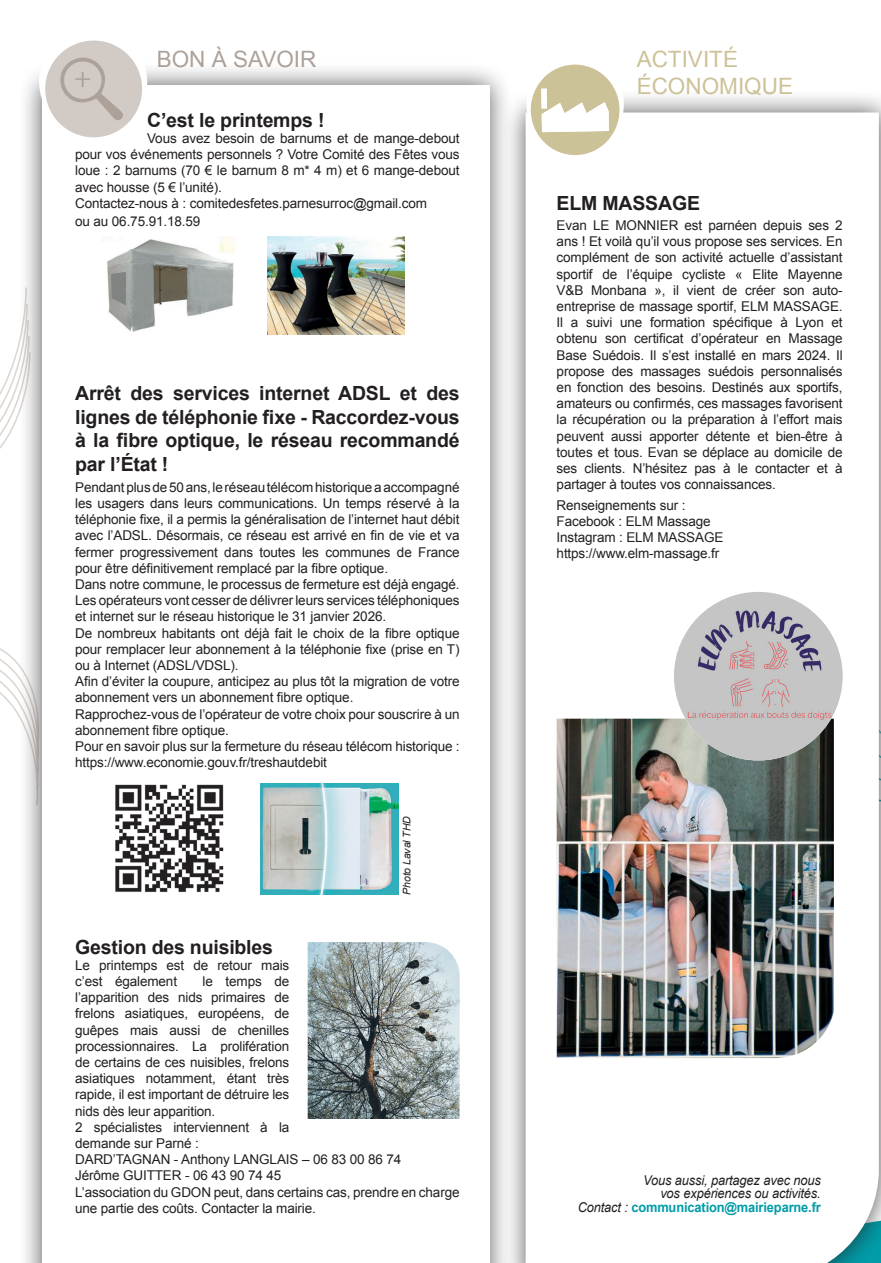
<style>
.page{position:relative;width:881px;height:1263px;background:#fff}
.page>*{position:absolute;margin:0;border:0;box-sizing:border-box;transform-origin:0 0}
.t1{font:30.9px "Minion Pro";color:#ada29a}
.t2{font:22.5px/27px "Arial";color:#ccc298}
.t3{font:22.5px "Arial";color:#ada29a}
.t4{font:700 19.5px/23.5px "Arial";letter-spacing:-.01em;color:#231f20;text-align:justify}
.t5{font:13.5px/16.2px "Arial";letter-spacing:-.01em;color:#231f20}
.t6{font:italic 13.5px/13.5px "Arial";letter-spacing:-.01em;color:#231f20;text-align:right;scale:.95 1}
.t7{font:italic 10.5px "Arial";letter-spacing:-.01em;color:#231f20}
.s1{font-weight:700;font-style:normal;color:#009ca7}
</style>
<div class="page">
<svg style="left:0;top:345px;width:18px;height:370px"></svg>
<div style="left:18px;top:62px;width:495px;height:1201px;background:#231f20;opacity:.75"></div>
<div style="left:42px;top:85px;width:447px;height:1178px;background:#fff"></div>
<div style="left:39px;top:28px;width:108px;height:108px;background:#fff;border-radius:50%"></div>
<div style="left:45px;top:41px;width:97px;height:96px;background:#d1cac5;border-radius:50%"></div>
<svg style="left:58px;top:55px;width:65px;height:65px"></svg>
<img style="left:260px;top:783px;width:138px;height:112px">
<img style="left:307px;top:942px;width:152px;height:177px">
<img style="left:101px;top:236px;width:134px;height:96px">
<img style="left:267px;top:236px;width:137px;height:99px">
<img style="left:115px;top:784px;width:109px;height:108px">
<div style="left:501px;top:89px;width:379px;height:1174px;background:#231f20;opacity:.75"></div>
<svg style="left:525px;top:112px;width:353px;height:1151px"></svg>
<img style="left:556px;top:719px;width:277px;height:339px">
<img style="left:673px;top:592px;width:169px;height:168px;border-radius:84px">
<svg style="left:525px;top:64px;width:99px;height:91px"></svg>
<h1 class="t1" style="left:74px;top:56px;width:19px">+</h1>
<h2 class="t3" style="left:157px;top:45px;width:161px">BON À SAVOIR</h2>
<h3 class="t4" style="left:147px;top:109px;width:179px">C’est le printemps !</h3>
<p class="t5" style="left:75px;top:130px;width:386px;text-indent:72px">Vous avez besoin de barnums et de mange-debout pour vos événements personnels ? Votre Comité des Fêtes vous loue : 2 barnums (70 € le barnum 8 m* 4 m) et 6 mange-debout avec housse (5 € l’unité).<br>Contactez-nous à : comitedesfetes.parnesurroc@gmail.com</p>
<p class="t5" style="left:75px;top:214px;width:127px">ou au 06.75.91.18.59</p>
<h3 class="t4" style="left:75px;top:382px;width:386px">Arrêt des services internet ADSL et des lignes de téléphonie fixe - Raccordez-vous à la fibre optique, le réseau recommandé par l’État !</h3>
<p class="t5" style="left:75px;top:479px;width:386px">Pendant plus de 50 ans, le réseau télécom historique a accompagné les usagers dans leurs communications. Un temps réservé à la téléphonie fixe, il a permis la généralisation de l’internet haut débit avec l’ADSL. Désormais, ce réseau est arrivé en fin de vie et va fermer progressivement dans toutes les communes de France pour être définitivement remplacé par la fibre optique.<br>Dans notre commune, le processus de fermeture est déjà engagé.<br>Les opérateurs vont cesser de délivrer leurs services téléphoniques et internet sur le réseau historique le 31 janvier 2026.<br>De nombreux habitants ont déjà fait le choix de la fibre optique pour remplacer leur abonnement à la téléphonie fixe (prise en T) ou à Internet (ADSL/VDSL).<br>Afin d’éviter la coupure, anticipez au plus tôt la migration de votre abonnement vers un abonnement fibre optique.<br>Rapprochez-vous de l’opérateur de votre choix pour souscrire à un abonnement fibre optique.<br>Pour en savoir plus sur la fermeture du réseau télécom historique : https://www.economie.gouv.fr/treshautdebit</p>
<p class="t7" style="left:400px;top:895px;width:80px;rotate:-90deg">Photo Laval THD</p>
<h3 class="t4" style="left:75px;top:935px;width:199px">Gestion des nuisibles</h3>
<p class="t5" style="left:75px;top:957px;width:215px">Le printemps est de retour mais c’est également</p>
<p class="t5" style="left:75px;top:973px;width:386px;text-indent:127px">le temps de<br>l’apparition des nids primaires de<br>frelons asiatiques, européens, de<br>guêpes mais aussi de chenilles<br>processionnaires. La prolifération<br>de certains de ces nuisibles, frelons<br>asiatiques notamment, étant très<br>rapide, il est important de détruire les<br>nids dès leur apparition.<br>2 spécialistes interviennent à la<br>demande sur Parné :<br>DARD’TAGNAN - Anthony LANGLAIS – 06 83 00 86 74<br>Jérôme GUITTER - 06 43 90 74 45<br>L’association du GDON peut, dans certains cas, prendre en charge une partie des coûts. Contacter la mairie.</p>
<h2 class="t2" style="left:636px;top:46px;width:158px">ACTIVITÉ<br>ÉCONOMIQUE</h2>
<h3 class="t4" style="left:556px;top:192px;width:145px">ELM MASSAGE</h3>
<p class="t5" style="left:556px;top:217px;width:287px;text-align:justify">Evan LE MONNIER est parnéen depuis ses 2 ans ! Et voilà qu’il vous propose ses services. En complément de son activité actuelle d’assistant sportif de l’équipe cycliste « Elite Mayenne V&amp;B Monbana », il vient de créer son auto&shy;entreprise de massage sportif, ELM MASSAGE.<br>Il a suivi une formation spécifique à Lyon et obtenu son certificat d’opérateur en Massage Base Suédois. Il s’est installé en mars 2024. Il propose des massages suédois personnalisés en fonction des besoins. Destinés aux sportifs, amateurs ou confirmés, ces massages favorisent la récupération ou la préparation à l’effort mais peuvent aussi apporter détente et bien-être à toutes et tous. Evan se déplace au domicile de ses clients. N’hésitez pas à le contacter et à partager à toutes vos connaissances.</p>
<p class="t5" style="left:556px;top:497px;width:168px">Renseignements sur :<br>Facebook : ELM Massage<br>Instagram : ELM MASSAGE https://www.elm-massage.fr</p>
<p class="t6" style="left:577px;top:1173px;width:257px">Vous aussi, partagez avec nous<br>vos expériences ou activités.<br>Contact : <span class="s1">communication@mairieparne.fr</span></p>
</div>
